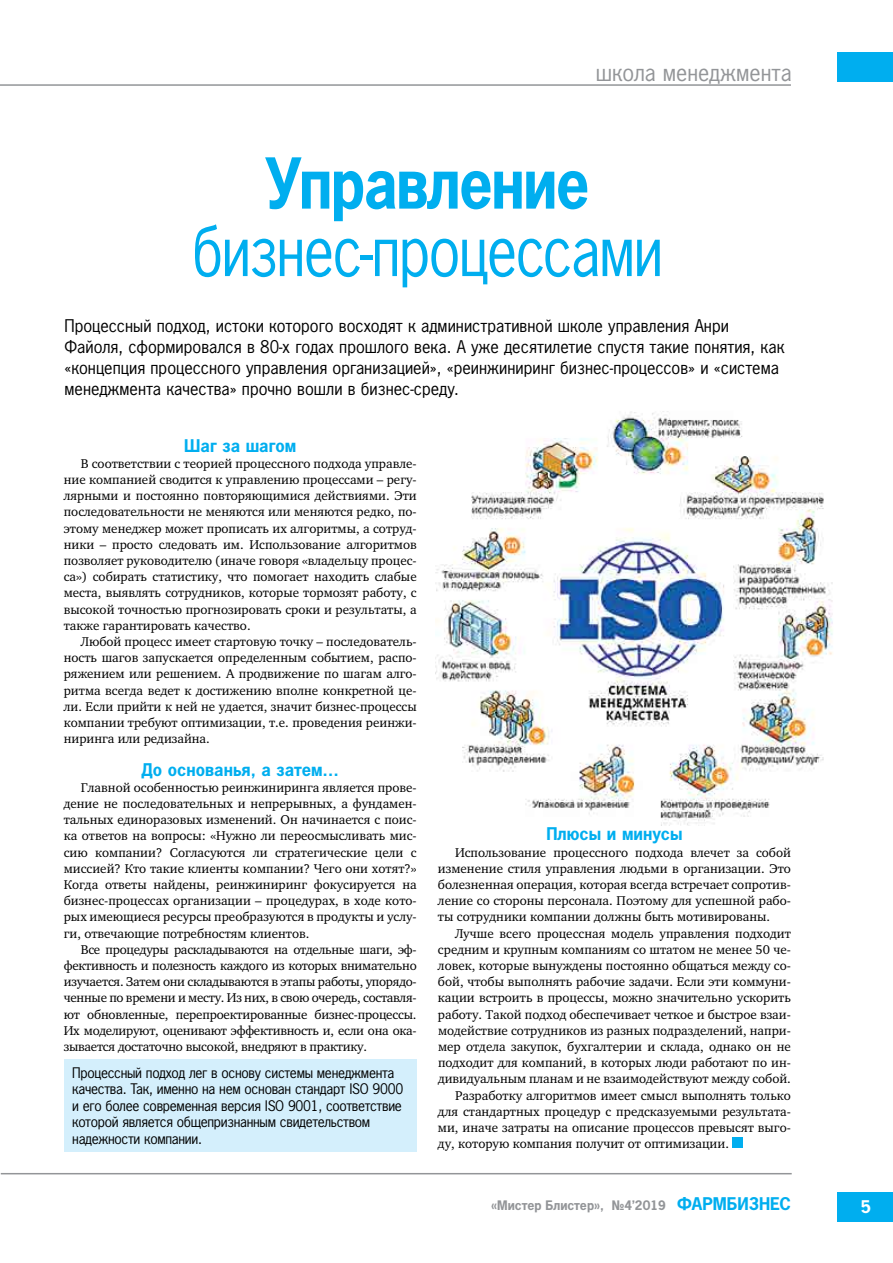
<style>
.page{position:relative;width:893px;height:1263px;background:#fff}
.page>*{position:absolute;margin:0;border:0;box-sizing:border-box;transform-origin:0 0}
.t1{font:72px "Paper Gothic";letter-spacing:-.025em;color:#00aeef;scale:.9 1}
.t2{font:700 72px "Paper Gothic";letter-spacing:-.025em;color:#00aeef;scale:.9 1}
.t3{font:24px "Paper Gothic";color:#939598}
.t4{font:18px/21px "Paper Gothic";color:#000}
.t5{font:700 18px "Paper Gothic";color:#00aeef}
.t6{font:700 18px "Paper Gothic";color:#fff}
.t7{font:15px/16.5px "Paper Gothic";letter-spacing:-.02em;color:#000}
.t8{font:700 13.5px "Paper Gothic";color:#939598}
.t9{font:13.05px/16.2px "Charter C";color:#000;text-align:justify}
.s1{font-size:18px;color:#00aeef}
</style>
<div class="page">
<hr style="left:1px;top:1173px;width:791px;height:1px;background:#939598">
<hr style="left:0;top:84px;width:791px;height:2px;background:#939598">
<div style="left:838px;top:52px;width:55px;height:30px;background:#00aeef"></div>
<div style="left:837px;top:1192px;width:56px;height:30px;background:#00aeef"></div>
<div style="left:732px;top:1137px;width:11px;height:11px;background:#00aeef"></div>
<div style="left:64px;top:1059px;width:353px;height:92px;background:#d4effc"></div>
<img style="left:436px;top:411px;width:397px;height:414px">
<h2 class="t3" style="left:596px;top:59px;width:197px">школа менеджмента</h2>
<h1 class="t2" style="left:266px;top:143px;width:361px">Управление</h1>
<h1 class="t1" style="left:192px;top:210px;width:525px">бизнес-процессами</h1>
<p class="t4" style="left:65px;top:315px;width:722px">Процессный подход, истоки которого восходят к административной школе управления Анри Файоля, сформировался в 80-х годах прошлого века. А уже десятилетие спустя такие понятия, как «концепция процессного управления организацией», «реинжиниринг бизнес-процессов» и «система менеджмента качества» прочно вошли в бизнес-среду.</p>
<h3 class="t5" style="left:184px;top:435px;width:113px">Шаг за шагом</h3>
<p class="t9" style="left:64px;top:455px;width:354px;text-indent:17px">В соответствии с теорией процессного подхода управле&shy;ние компанией сводится к управлению процессами – регу&shy;лярными и постоянно повторяющимися действиями. Эти последовательности не меняются или меняются редко, по&shy;этому менеджер может прописать их алгоритмы, а сотруд&shy;ники – просто следовать им. Использование алгоритмов позволяет руководителю (иначе говоря «владельцу процес&shy;са») собирать статистику, что помогает находить слабые места, выявлять сотрудников, которые тормозят работу, с высокой точностью прогнозировать сроки и результаты, а также гарантировать качество.</p>
<p class="t9" style="left:64px;top:634px;width:354px;text-indent:17px">Любой процесс имеет стартовую точку – последователь&shy;ность шагов запускается определенным событием, распо&shy;ряжением или решением. А продвижение по шагам алго&shy;ритма всегда ведет к достижению вполне конкретной це&shy;ли. Если прийти к ней не удается, значит бизнес-процессы компании требуют оптимизации, т.е. проведения реинжи&shy;ниринга или редизайна.</p>
<h3 class="t5" style="left:141px;top:759px;width:199px">До основанья, а затем…</h3>
<p class="t9" style="left:64px;top:779px;width:354px;text-indent:17px">Главной особенностью реинжиниринга является прове&shy;дение не последовательных и непрерывных, а фундамен&shy;тальных единоразовых изменений. Он начинается с поис&shy;ка ответов на вопросы: «Нужно ли переосмысливать мис&shy;сию компании? Согласуются ли стратегические цели с миссией? Кто такие клиенты компании? Чего они хотят?» Когда ответы найдены, реинжиниринг фокусируется на бизнес-процессах организации – процедурах, в ходе кото&shy;рых имеющиеся ресурсы преобразуются в продукты и услу&shy;ги, отвечающие потребностям клиентов.</p>
<p class="t9" style="left:64px;top:941px;width:354px;text-indent:17px">Все процедуры раскладываются на отдельные шаги, эф&shy;фективность и полезность каждого из которых внимательно изучается. Затем они складываются в этапы работы, упорядо&shy;ченные по времени и месту. Из них, в свою очередь, составля&shy;ют обновленные, перепроектированные бизнес-процессы.<br>Их моделируют, оценивают эффективность и, если она ока&shy;зывается достаточно высокой, внедряют в практику.</p>
<p class="t7" style="left:72px;top:1064px;width:333px">Процессный подход лег в основу системы менеджмента качества. Так, именно на нем основан стандарт ISO 9000 и его более современная версия ISO 9001, соответствие которой является общепризнанным свидетельством надежности компании.</p>
<h3 class="t5" style="left:546px;top:824px;width:138px">Плюсы и минусы</h3>
<p class="t9" style="left:438px;top:844px;width:354px;text-indent:17px">Использование процессного подхода влечет за собой изменение стиля управления людьми в организации. Это болезненная операция, которая всегда встречает сопротив&shy;ление со стороны персонала. Поэтому для успешной рабо&shy;ты сотрудники компании должны быть мотивированы.</p>
<p class="t9" style="left:455px;top:925px;width:337px">Лучше всего процессная модель управления подходит</p>
<p class="t9" style="left:438px;top:941px;width:354px">средним и крупным компаниям со штатом не менее 50 че-</p>
<p class="t9" style="left:438px;top:958px;width:354px">ловек, которые вынуждены постоянно общаться между со-</p>
<p class="t9" style="left:438px;top:974px;width:354px">бой, чтобы выполнять рабочие задачи. Если эти коммуни-</p>
<p class="t9" style="left:438px;top:990px;width:354px">кации встроить в процессы, можно значительно ускорить</p>
<p class="t9" style="left:438px;top:1006px;width:354px">работу. Такой подход обеспечивает четкое и быстрое взаи-</p>
<p class="t9" style="left:438px;top:1022px;width:354px">модействие сотрудников из разных подразделений, напри-</p>
<p class="t9" style="left:438px;top:1039px;width:354px">мер отдела закупок, бухгалтерии и склада, однако он не</p>
<p class="t9" style="left:438px;top:1055px;width:354px">подходит для компаний, в которых люди работают по ин-</p>
<p class="t9" style="left:438px;top:1071px;width:354px">дивидуальным планам и не взаимодействуют между собой.</p>
<p class="t9" style="left:455px;top:1087px;width:337px">Разработку алгоритмов имеет смысл выполнять только</p>
<p class="t9" style="left:438px;top:1103px;width:354px">для стандартных процедур с предсказуемыми результата-</p>
<p class="t9" style="left:438px;top:1120px;width:354px">ми, иначе затраты на описание процессов превысят выго-</p>
<p class="t9" style="left:438px;top:1136px;width:292px">ду, которую компания получит от оптимизации.</p>
<p class="t8" style="left:491px;top:1198px;width:301px">«Мистер Блистер», №4’2019 <span class="s1">ФАРМБИЗНЕС</span></p>
<h3 class="t6" style="left:861px;top:1197px;width:12px">5</h3>
</div>
